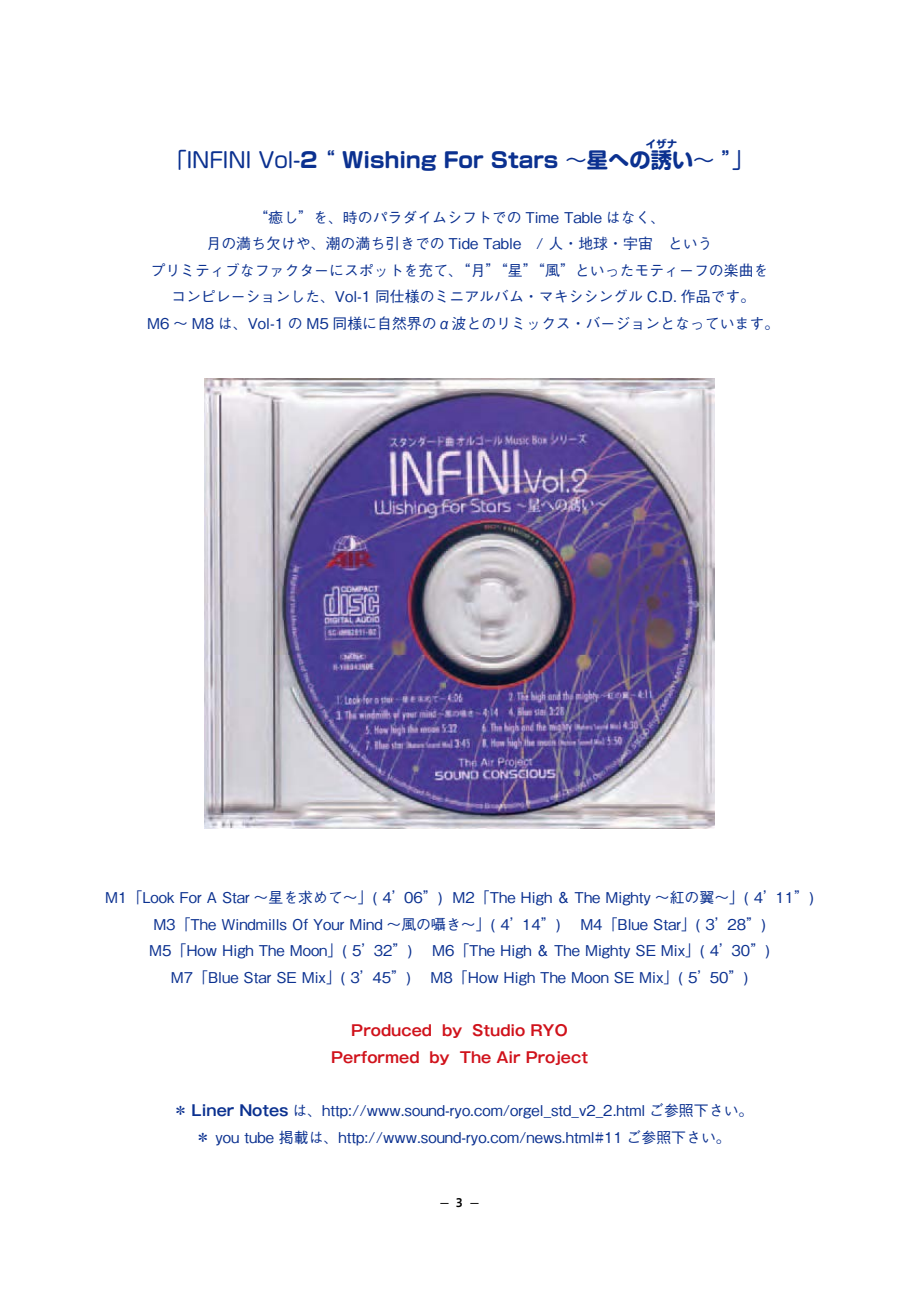
<style>
.page{position:relative;width:919px;height:1289px;background:#fff}
.page>*{position:absolute;margin:0;border:0;box-sizing:border-box;transform-origin:0 0}
.t1{font:700 21.3px "Soft Go Std";color:#0b3190}
.t2{font:21.3px "Soft Go Std";color:#0b3190}
.t3{font:500 14.85px/26.5px "Gothic BBB Pro";color:#0b3190;text-align:center}
.t4{font:700 14.85px "Gothic MB101 Pro De";color:#d0121b}
.t5{font:700 10.65px "Soft Go Std";color:#0b3190}
.s1{font-weight:700}
.s2{font-weight:400}
.s3{font-family:"Gothic MB101 Pro De";font-weight:700}
</style>
<div class="page">
<img style="left:204px;top:378px;width:510px;height:450px">
<h1 class="t2" style="left:165px;top:144px;width:153px">「INFINI Vol-<span class="s1">2</span></h1>
<p class="t5" style="left:645px;top:136px;width:33px">イザナ</p>
<h1 class="t1" style="left:314px;top:144px;width:441px"><span class="s2">“</span> Wishing For Stars <span class="s2">～</span>星への誘い<span class="s2">~ 「“</span></h1>
<p class="t3" style="left:147px;top:202px;width:633px">“癒し”を、時のパラダイムシフトでの Time Table はなく、<br>月の満ち欠けや、潮の満ち引きでの Tide Table　 人/ ・地球・宇宙　という<br>プリミティブなファクターにスポットを充て、“月”“星”“風”といったモティーフの楽曲をコンピレーションした、Vol-1 同仕様のミニアルバム・マキシシングル C D. . 作品です。<br>M6 ～ M8 は、Vol-1 の M5 同様に自然界のα波とのリミックス・バージョンとなっています。</p>
<p class="t3" style="left:105px;top:882px;width:303px">M1「Look For A Star ～星を求めて～」( 4’</p>
<p class="t3" style="left:404px;top:882px;width:40px">06”)</p>
<p class="t3" style="left:452px;top:882px;width:327px">M2「The High ＆ The Mighty ～紅の翼~ 「 4) ‘</p>
<p class="t3" style="left:153px;top:909px;width:373px">M3「The Windmills Of Your Mind ～風の囁き～」( 4’</p>
<p class="t3" style="left:522px;top:909px;width:209px">14”)　 M4「Blue Star「 3) ‘</p>
<p class="t3" style="left:727px;top:909px;width:40px">28“(</p>
<p class="t3" style="left:149px;top:935px;width:229px">M5「How High The Moon」( 5’</p>
<p class="t3" style="left:171px;top:962px;width:205px">M7「Blue Star SE Mix」( 3’</p>
<p class="t3" style="left:374px;top:935px;width:361px">32”)　 M6「The High ＆ The Mighty SE Mix「 4) ‘</p>
<p class="t3" style="left:731px;top:935px;width:40px">30“(</p>
<p class="t3" style="left:372px;top:962px;width:341px">45”)　 M8「How High The Moon SE Mix「 5) ‘</p>
<p class="t3" style="left:709px;top:962px;width:40px">50“(</p>
<p class="t3" style="left:775px;top:882px;width:40px">11“(</p>
<p class="t4" style="left:351px;top:1018px;width:82px">Produced</p>
<p class="t4" style="left:442px;top:1018px;width:22px">by</p>
<p class="t4" style="left:472px;top:1018px;width:97px">Studio RYO</p>
<p class="t4" style="left:331px;top:1044px;width:90px">Performed</p>
<p class="t3" style="left:173px;top:1095px;width:582px">＊ <span class="s3">Liner Notes</span> は、http://www.sound-ryo.com/orgel_std 2v_ _2.html ご参照下さい。＊ you tube 掲載は、http://www.sound-ryo.com/news.html#11 ご参照下さい。</p>
<p class="t4" style="left:429px;top:1044px;width:22px">by</p>
<p class="t4" style="left:459px;top:1044px;width:130px">The Air Project</p>
</div>
